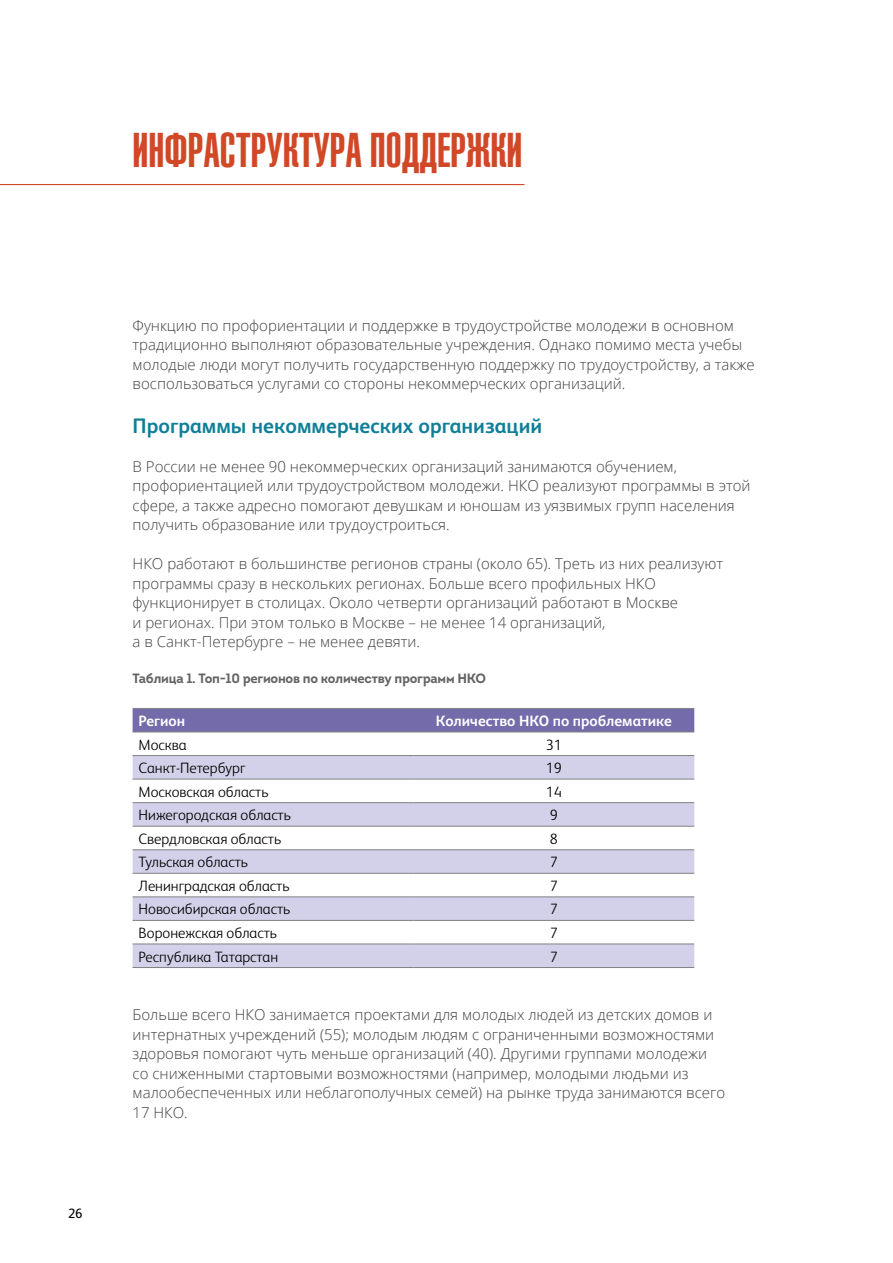
<style>
.page{position:relative;width:893px;height:1263px;background:#fff}
.page>*{position:absolute;margin:0;border:0;box-sizing:border-box;transform-origin:0 0}
.t1{font:48px "Kekur C";color:#d14827}
.t2{font:700 21px "FS Albert Pro";color:#0f7f98}
.t3{font:300 15px/19.5px "Open Sans";color:#414042}
.t4{font:300 15px "FS Albert Pro";color:#000}
.t5{font:700 15px "FS Albert Pro";color:#fff}
.t6{font:700 13.5px "Intro";letter-spacing:-.02em;color:#636466}
.t7{font:13.5px "FS Albert Pro";color:#000}
</style>
<div class="page">
<div style="left:133px;top:709px;width:561px;height:23px;background:#746baa"></div>
<div style="left:133px;top:756px;width:561px;height:23px;background:#d3d1e9"></div>
<svg style="left:133px;top:803px;width:561px;height:164px;fill:#d3d1e9"></svg>
<hr style="left:133px;top:708px;width:280px;height:1px;background:#808285">
<hr style="left:413px;top:708px;width:281px;height:1px;background:#808285">
<hr style="left:133px;top:732px;width:280px;height:1px;background:#808285">
<hr style="left:413px;top:732px;width:281px;height:1px;background:#808285">
<hr style="left:133px;top:755px;width:280px;height:1px;background:#808285">
<hr style="left:413px;top:755px;width:281px;height:1px;background:#808285">
<hr style="left:133px;top:779px;width:280px;height:1px;background:#808285">
<hr style="left:413px;top:779px;width:281px;height:1px;background:#808285">
<hr style="left:133px;top:802px;width:280px;height:1px;background:#808285">
<hr style="left:413px;top:802px;width:281px;height:1px;background:#808285">
<hr style="left:133px;top:826px;width:280px;height:1px;background:#808285">
<hr style="left:413px;top:826px;width:281px;height:1px;background:#808285">
<hr style="left:133px;top:849px;width:280px;height:1px;background:#808285">
<hr style="left:413px;top:849px;width:281px;height:1px;background:#808285">
<hr style="left:133px;top:873px;width:280px;height:1px;background:#808285">
<hr style="left:413px;top:873px;width:281px;height:1px;background:#808285">
<hr style="left:133px;top:896px;width:280px;height:1px;background:#808285">
<hr style="left:413px;top:896px;width:281px;height:1px;background:#808285">
<hr style="left:133px;top:920px;width:280px;height:1px;background:#808285">
<hr style="left:413px;top:920px;width:281px;height:1px;background:#808285">
<hr style="left:133px;top:944px;width:280px;height:1px;background:#808285">
<hr style="left:413px;top:944px;width:281px;height:1px;background:#808285">
<hr style="left:133px;top:967px;width:280px;height:1px;background:#808285">
<hr style="left:413px;top:967px;width:281px;height:1px;background:#808285">
<hr style="left:0;top:184px;width:524px;height:1px;background:#d14827">
<h1 class="t1" style="left:133px;top:122px;width:388px">ИНФРАСТРУКТУРА ПОДДЕРЖКИ</h1>
<p class="t7" style="left:68px;top:1204px;width:16px">26</p>
<p class="t3" style="left:133px;top:315px;width:623px">Функцию по профориентации и поддержке в трудоустройстве молодежи в основном традиционно выполняют образовательные учреждения. Однако помимо места учебы молодые люди могут получить государственную поддержку по трудоустройству, а также воспользоваться услугами со стороны некоммерческих организаций.</p>
<h2 class="t2" style="left:133px;top:410px;width:411px">Программы некоммерческих организаций</h2>
<p class="t3" style="left:133px;top:456px;width:619px">В России не менее 90 некоммерческих организаций занимаются обучением, профориентацией или трудоустройством молодежи. НКО реализуют программы в этой сфере, а также адресно помогают девушкам и юношам из уязвимых групп населения получить образование или трудоустроиться.</p>
<p class="t3" style="left:133px;top:553px;width:592px">НКО работают в большинстве регионов страны (около 65). Треть из них реализуют программы сразу в нескольких регионах. Больше всего профильных НКО функционирует в столицах. Около четверти организаций работают в Москве<br>и регионах. При этом только в Москве – не менее 14 организаций,<br>а в Санкт-Петербурге – не менее девяти.</p>
<p class="t6" style="left:133px;top:669px;width:355px">Таблица 1. Топ-10 регионов по количеству программ НКО</p>
<p class="t5" style="left:139px;top:710px;width:48px">Регион</p>
<p class="t5" style="left:436px;top:710px;width:238px">Количество НКО по проблематике</p>
<p class="t4" style="left:139px;top:734px;width:50px">Москва</p>
<p class="t4" style="left:546px;top:734px;width:18px">31</p>
<p class="t4" style="left:139px;top:758px;width:108px">Санкт-Петербург</p>
<p class="t4" style="left:546px;top:758px;width:18px">19</p>
<p class="t4" style="left:139px;top:781px;width:131px">Московская область</p>
<p class="t4" style="left:546px;top:781px;width:18px">14</p>
<p class="t4" style="left:139px;top:805px;width:154px">Нижегородская область</p>
<p class="t4" style="left:550px;top:805px;width:10px">9</p>
<p class="t4" style="left:139px;top:828px;width:144px">Свердловская область</p>
<p class="t4" style="left:550px;top:828px;width:10px">8</p>
<p class="t4" style="left:139px;top:852px;width:111px">Тульская область</p>
<p class="t4" style="left:550px;top:852px;width:10px">7</p>
<p class="t4" style="left:139px;top:875px;width:152px">Ленинградская область</p>
<p class="t4" style="left:550px;top:875px;width:10px">7</p>
<p class="t4" style="left:139px;top:899px;width:153px">Новосибирская область</p>
<p class="t4" style="left:550px;top:899px;width:10px">7</p>
<p class="t4" style="left:139px;top:922px;width:140px">Воронежская область</p>
<p class="t4" style="left:550px;top:922px;width:10px">7</p>
<p class="t4" style="left:139px;top:946px;width:141px">Республика Татарстан</p>
<p class="t4" style="left:550px;top:946px;width:10px">7</p>
<p class="t3" style="left:133px;top:1005px;width:594px">Больше всего НКО занимается проектами для молодых людей из детских домов и интернатных учреждений (55); молодым людям с ограниченными возможностями здоровья помогают чуть меньше организаций (40). Другими группами молодежи со сниженными стартовыми возможностями (например, молодыми людьми из малообеспеченных или неблагополучных семей) на рынке труда занимаются всего 17 НКО.</p>
</div>
